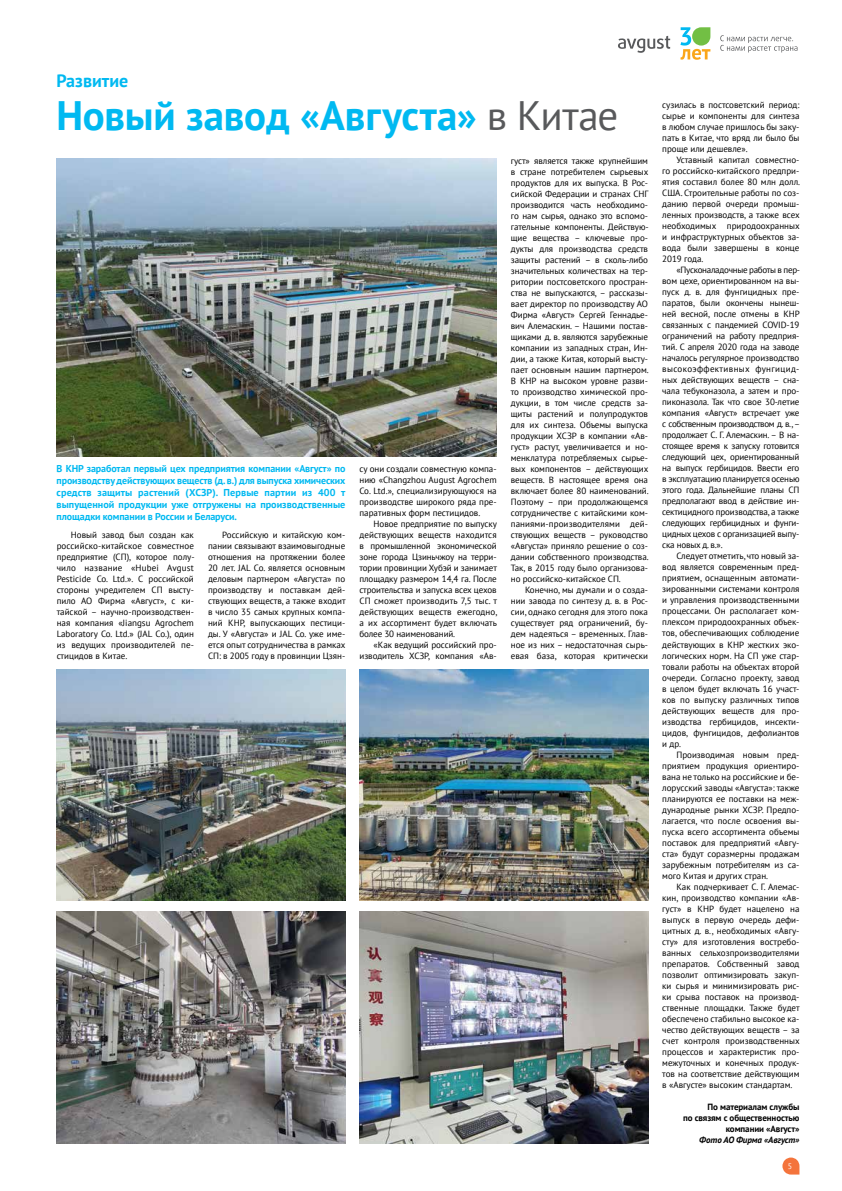
<style>
.page{position:relative;width:842px;height:1191px;background:#fff}
.page>*{position:absolute;margin:0;border:0;box-sizing:border-box;transform-origin:0 0}
.t1{font:700 41px "PT Sans";letter-spacing:-.005em;color:#00b9f1}
.t2{font:700 18px "PT Sans";color:#00b9f1}
.t3{font:700 10px/12px "PT Sans";letter-spacing:-.01em;color:#00b9f1;text-align:justify}
.t4{font:9px/11px "PT Sans";color:#000;text-align:justify}
.t5{font:700 9px/11px "PT Sans";letter-spacing:-.01em;color:#000;text-align:right}
.t6{font:italic 700 9px "PT Sans";letter-spacing:-.01em;color:#000}
.t7{font:8px "PT Sans";color:#fff}
.s1{font-weight:400;color:#58595b}
</style>
<div class="page">
<svg style="left:680px;top:27px;width:30px;height:33px"></svg>
<svg style="left:618px;top:36px;width:52px;height:17px"></svg>
<svg style="left:720px;top:35px;width:77px;height:17px"></svg>
<svg style="left:782px;top:1157px;width:17px;height:17px"></svg>
<img style="left:57px;top:158px;width:440px;height:298px">
<img style="left:359px;top:912px;width:289px;height:231px">
<img style="left:359px;top:670px;width:289px;height:231px">
<img style="left:57px;top:912px;width:288px;height:231px">
<img style="left:57px;top:670px;width:288px;height:231px">
<h2 class="t2" style="left:56px;top:68px;width:73px">Развитие</h2>
<h1 class="t1" style="left:56px;top:88px;width:563px">Новый завод «Августа» <span class="s1">в Китае</span></h1>
<p class="t3" style="left:57px;top:462px;width:290px">В КНР заработал первый цех предприятия компании «Август» по производству действующих веществ (д. в.) для выпуска химических средств защиты растений (ХСЗР). Первые партии из 400 т выпущенной продукции уже отгружены на производственные площадки компании в России и Беларуси.</p>
<p class="t4" style="left:57px;top:529px;width:139px;text-indent:14px">Новый завод был создан как российско-китайское совместное предприятие (СП), которое полу&shy;чило название «Hubei Avgust Pesticide Co. Ltd.». С российской стороны учредителем СП высту&shy;пило АО Фирма «Август», с ки&shy;тайской – научно-производствен&shy;ная компания «Jiangsu Agrochem Laboratory Co. Ltd.» (JAL Co.), один из ведущих производителей пе&shy;стицидов в Китае.</p>
<p class="t4" style="left:208px;top:529px;width:139px;text-indent:14px">Российскую и китайскую ком&shy;пании связывают взаимовыгодные отношения на протяжении более 20 лет. JAL Co. является основным деловым партнером «Августа» по производству и поставкам дей&shy;ствующих веществ, а также входит в число 35 самых крупных компа&shy;ний КНР, выпускающих пестици&shy;ды. У «Августа» и JAL Co. уже име&shy;ется опыт сотрудничества в рамках СП: в 2005 году в провинции Цзян-</p>
<p class="t4" style="left:359px;top:463px;width:139px">су они создали совместную компа&shy;нию «Changzhou August Agrochem Co. Ltd.», специализирующуюся на производстве широкого ряда пре&shy;паративных форм пестицидов.</p>
<p class="t4" style="left:359px;top:518px;width:139px;text-indent:14px">Новое предприятие по выпуску действующих веществ находится в промышленной экономической зоне города Цзиньчжоу на терри&shy;тории провинции Хубэй и занимает площадку размером 14,4 га. После строительства и запуска всех цехов СП сможет производить 7,5 тыс. т действующих веществ ежегодно, а их ассортимент будет включать более 30 наименований.</p>
<p class="t4" style="left:359px;top:639px;width:139px;text-align:right">«Как ведущий российский про&shy;изводитель ХСЗР, компания «Ав-</p>
<p class="t4" style="left:511px;top:155px;width:139px">густ» является также крупнейшим в стране потребителем сырьевых продуктов для их выпуска. В Рос&shy;сийской Федерации и странах СНГ производится часть необходимо&shy;го нам сырья, однако это вспомо&shy;гательные компоненты. Действую&shy;щие вещества – ключевые про&shy;дукты для производства средств защиты растений – в сколь-либо значительных количествах на тер&shy;ритории постсоветского простран&shy;ства не выпускаются, – рассказы&shy;вает директор по производству АО Фирма «Август» Сергей Геннадье&shy;вич Алемаскин. – Нашими постав&shy;щиками д. в. являются зарубежные компании из западных стран, Ин&shy;дии, а также Китая, который высту&shy;пает основным нашим партнером.<br>В КНР на высоком уровне разви&shy;то производство химической про&shy;дукции, в том числе средств за&shy;щиты растений и полупродуктов для их синтеза. Объемы выпуска продукции ХСЗР в компании «Ав&shy;густ» растут, увеличивается и но&shy;менклатура потребляемых сырье&shy;вых компонентов – действующих веществ. В настоящее время она включает более 80 наименований.<br>Поэтому – при продолжающемся сотрудничестве с китайскими ком&shy;паниями-производителями дей&shy;ствующих веществ – руководство «Августа» приняло решение о соз&shy;дании собственного производства.<br>Так, в 2015 году было организова&shy;но российско-китайское СП.</p>
<p class="t4" style="left:511px;top:583px;width:139px;text-indent:14px">Конечно, мы думали и о созда&shy;нии завода по синтезу д. в. в Рос&shy;сии, однако сегодня для этого пока существует ряд ограничений, бу&shy;дем надеяться – временных. Глав&shy;ное из них – недостаточная сырь&shy;евая база, которая критически</p>
<p class="t4" style="left:662px;top:99px;width:139px">сузилась в постсоветский период: сырье и компоненты для синтеза в любом случае пришлось бы заку&shy;пать в Китае, что вряд ли было бы проще или дешевле».</p>
<p class="t4" style="left:662px;top:154px;width:139px;text-indent:14px">Уставный капитал совместно&shy;го российско-китайского предпри&shy;ятия составил более 80 млн долл.<br>США. Строительные работы по соз&shy;данию первой очереди промыш&shy;ленных производств, а также всех необходимых природоохранных и инфраструктурных объектов за&shy;вода были завершены в конце 2019 года.</p>
<p class="t4" style="left:662px;top:264px;width:139px;text-indent:14px">«Пусконаладочные работы в пер&shy;вом цехе, ориентированном на вы&shy;пуск д. в. для фунгицидных пре&shy;паратов, были окончены нынеш&shy;ней весной, после отмены в КНР связанных с пандемией COVID-19 ограничений на работу предприя&shy;тий. С апреля 2020 года на заводе началось регулярное производство высокоэффективных фунгицид&shy;ных действующих веществ – сна&shy;чала тебуконазола, а затем и про&shy;пиконазола. Так что свое 30-летие компания «Август» встречает уже с собственным производством д. в., – продолжает С. Г. Алемаскин. – В на&shy;стоящее время к запуску готовится следующий цех, ориентированный на выпуск гербицидов. Ввести его в эксплуатацию планируется осенью этого года. Дальнейшие планы СП предполагают ввод в действие ин&shy;сектицидного производства, а также следующих гербицидных и фунги&shy;цидных цехов с организацией выпу&shy;ска новых д. в.».</p>
<p class="t4" style="left:662px;top:550px;width:139px;text-indent:14px">Следует отметить, что новый за&shy;вод является современным пред&shy;приятием, оснащенным автомати&shy;зированными системами контроля и управления производственными процессами. Он располагает ком&shy;плексом природоохранных объек&shy;тов, обеспечивающих соблюдение действующих в КНР жестких эко&shy;логических норм. На СП уже стар&shy;товали работы на объектах второй очереди. Согласно проекту, завод в целом будет включать 16 участ&shy;ков по выпуску различных типов действующих веществ для про&shy;изводства гербицидов, инсекти&shy;цидов, фунгицидов, дефолиантов и др.</p>
<p class="t4" style="left:662px;top:748px;width:139px;text-indent:14px">Производимая новым пред&shy;приятием продукция ориентиро&shy;вана не только на российские и бе&shy;лорусский заводы «Августа»: также планируются ее поставки на меж&shy;дународные рынки ХСЗР. Предпо&shy;лагается, что после освоения вы&shy;пуска всего ассортимента объемы поставок для предприятий «Авгу&shy;ста» будут соразмерны продажам зарубежным потребителям из са&shy;мого Китая и других стран.</p>
<p class="t4" style="left:662px;top:880px;width:139px;text-indent:14px">Как подчеркивает С. Г. Алемас&shy;кин, производство компании «Ав&shy;густ» в КНР будет нацелено на выпуск в первую очередь дефи&shy;цитных д. в., необходимых «Авгу&shy;сту» для изготовления востребо&shy;ванных сельхозпроизводителями препаратов. Собственный завод позволит оптимизировать закуп&shy;ки сырья и минимизировать рис&shy;ки срыва поставок на производ&shy;ственные площадки. Также будет обеспечено стабильно высокое ка&shy;чество действующих веществ – за счет контроля производственных процессов и характеристик про&shy;межуточных и конечных продук&shy;тов на соответствие действующим в «Августе» высоким стандартам.</p>
<p class="t5" style="left:683px;top:1100px;width:118px">По материалам службы<br>по связям с общественностью компании «Август»</p>
<p class="t6" style="left:699px;top:1133px;width:102px">Фото АО Фирма «Август»</p>
<p class="t7" style="left:788px;top:1161px;width:6px">5</p>
</div>
